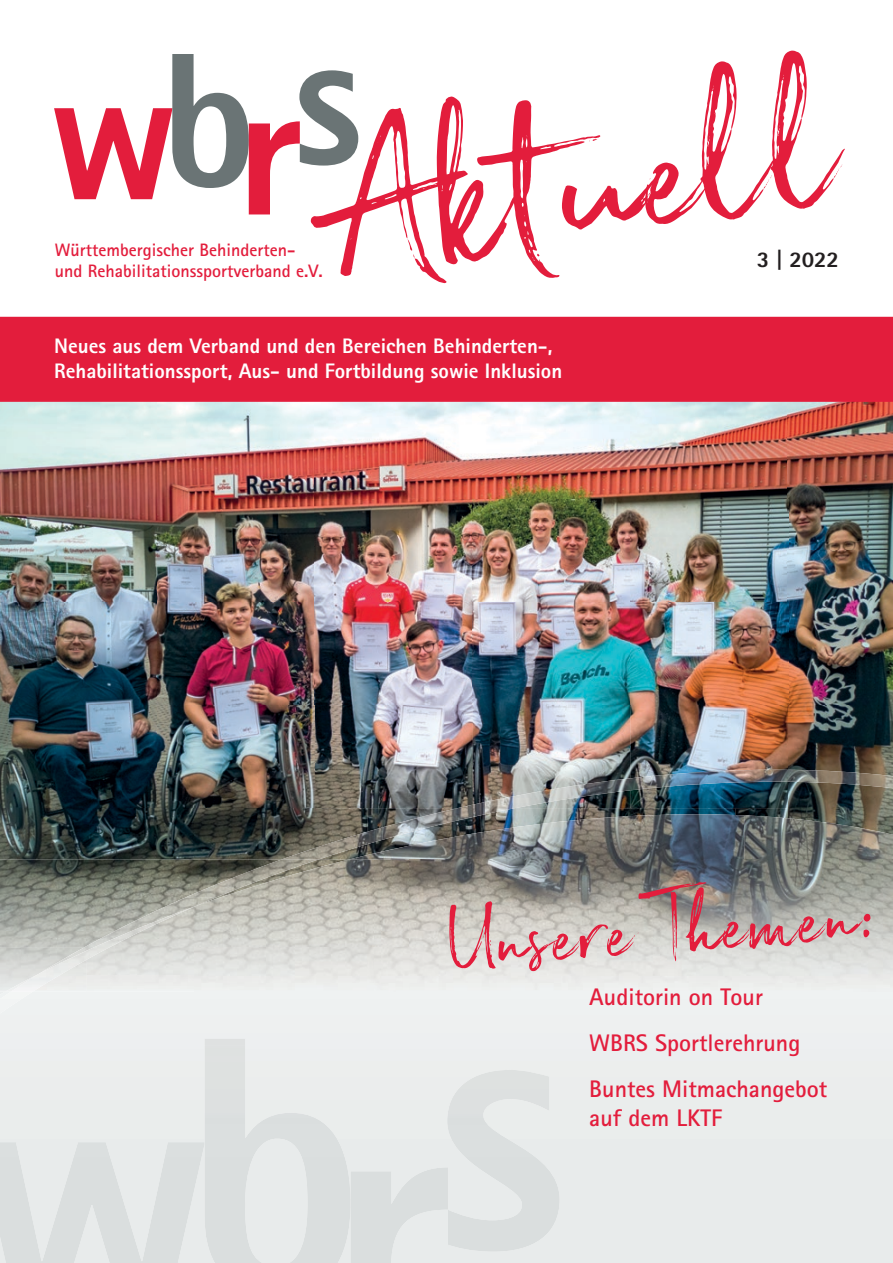
<style>
.page{position:relative;width:893px;height:1263px;background:#fff}
.page>*{position:absolute;margin:0;border:0;box-sizing:border-box;transform-origin:0 0}
.t1{font:253.5px "Broadcast Matter";color:#e31d3c}
.t2{font:108.9px "Broadcast Matter";color:#e31d3c}
.t3{font:700 24px/45.8px "Rotis Sans Serif";color:#e31d3c}
.t4{font:800 22.5px "Rotis Sans Serif";color:#231f20}
.t5{font:800 21px/25.2px "Rotis Sans Serif";color:#fff}
.t6{font:700 18px/21.6px "Rotis Sans Serif";color:#e31d3c}
</style>
<div class="page">
<img style="left:0;top:402px;width:788px;height:406px">
<img style="left:788px;top:402px;width:105px;height:368px">
<img style="left:0;top:808px;width:368px;height:52px">
<div style="left:0;top:317px;width:893px;height:85px;background:#e31d3c"></div>
<img style="left:0;top:860px;width:185px;height:87px">
<svg style="left:54px;top:54px;width:304px;height:160px"></svg>
<img style="left:382px;top:802px;width:103px;height:12px">
<img style="left:485px;top:770px;width:408px;height:44px">
<img style="left:281px;top:827px;width:67px;height:33px">
<img style="left:185px;top:860px;width:9px;height:37px">
<img style="left:105px;top:897px;width:89px;height:9px">
<img style="left:348px;top:814px;width:545px;height:46px">
<div style="left:0;top:991px;width:893px;height:272px;background:#ebeded"></div>
<img style="left:194px;top:860px;width:699px;height:131px">
<img style="left:205px;top:1039px;width:145px;height:100px">
<img style="left:351px;top:1167px;width:97px;height:96px">
<svg style="left:0;top:1139px;width:351px;height:124px"></svg>
<img style="left:447px;top:1070px;width:113px;height:182px">
<svg style="left:0;top:991px;width:33px;height:22px"></svg>
<img style="left:11px;top:906px;width:185px;height:85px">
<h1 class="t1" style="left:309px;top:67px;width:500px;rotate:-9deg">Aktuell</h1>
<p class="t6" style="left:55px;top:238px;width:269px">Württembergischer Behinderten&shy;und Rehabilitationssportverband e.V.</p>
<p class="t4" style="left:757px;top:245px;width:84px">3 | 2022</p>
<p class="t5" style="left:54px;top:333px;width:510px">Neues aus dem Verband und den Bereichen Behinderten-,<br>Rehabilitationssport, Aus- und Fortbildung sowie Inklusion</p>
<h2 class="t2" style="left:444px;top:877px;width:429px;rotate:-4deg">Unsere Themen:</h2>
<p class="t3" style="left:589px;top:974px;width:239px">Auditorin on Tour<br>WBRS Sportlerehrung<br>Buntes Mitmachangebot</p>
<p class="t3" style="left:589px;top:1094px;width:134px">auf dem LKTF</p>
</div>
